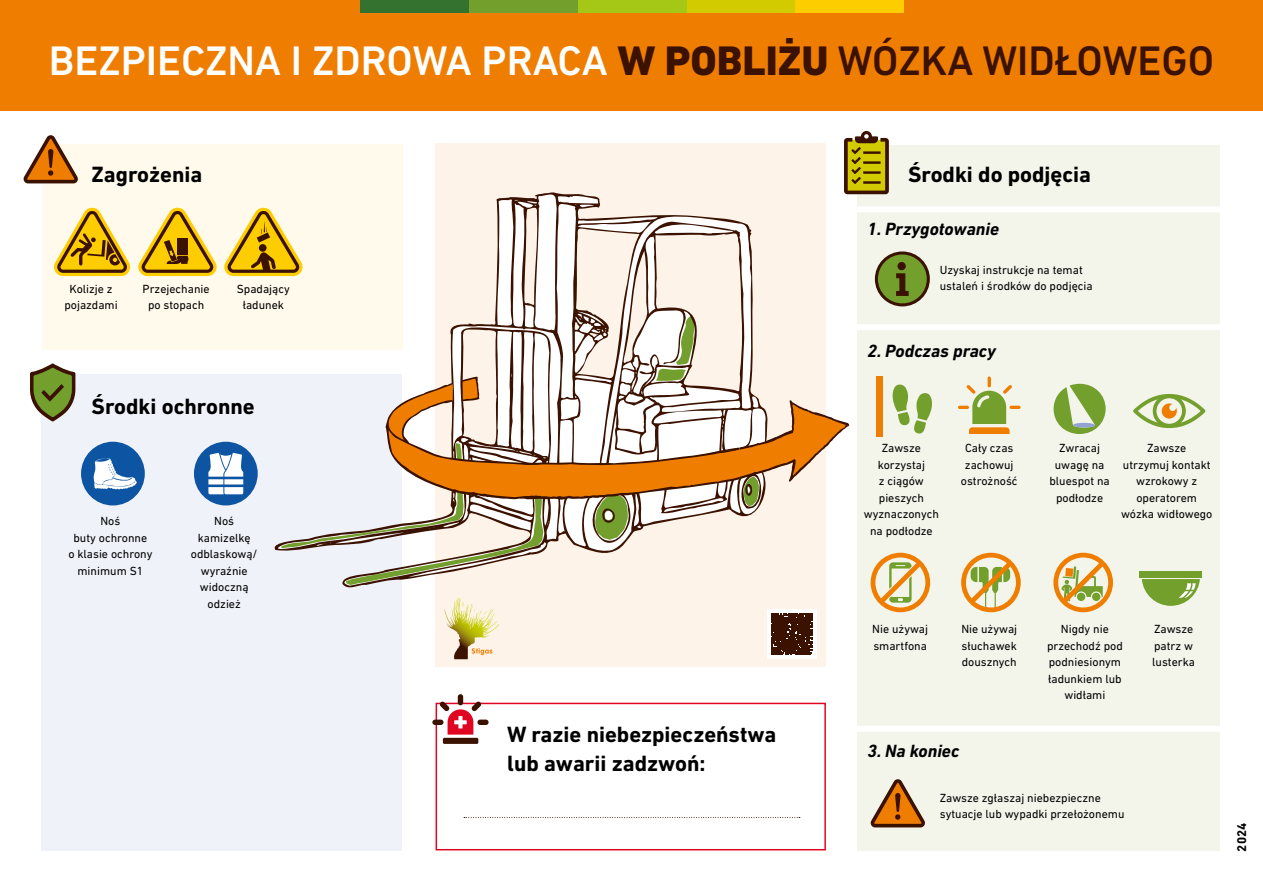
<style>
.page{position:relative;width:1263px;height:893px;background:#fff}
.page>*{position:absolute;margin:0;border:0;box-sizing:border-box;transform-origin:0 0}
.t1{font:500 42px "DIN Next LT Pro";color:#fff}
.t2{font:700 22.5px/28.2px "DIN Next LT Pro";color:#000}
.t3{font:italic 700 18px "DIN Next LT Pro";color:#000}
.t4{font:700 12.9px "DIN Next LT Pro";color:#000}
.t5{font:12px/16.5px "DIN Next LT Pro";color:#000;text-align:center}
.s1{font-weight:800;color:#3b1100}
.s2{color:#3b1100}
</style>
<div class="page">
<div style="left:436px;top:144px;width:390px;height:523px;background:#fef3e8"></div>
<div style="left:43px;top:144px;width:360px;height:206px;background:#fffaec"></div>
<div style="left:0;top:0;width:1263px;height:111px;background:#ef7d00"></div>
<div style="left:686px;top:0;width:109px;height:13px;background:#d1cb00"></div>
<div style="left:795px;top:0;width:109px;height:13px;background:#fecd00"></div>
<div style="left:577px;top:0;width:109px;height:13px;background:#a5c715"></div>
<div style="left:469px;top:0;width:108px;height:13px;background:#739f2d"></div>
<div style="left:360px;top:0;width:109px;height:13px;background:#34722f"></div>
<svg style="left:24px;top:135px;width:54px;height:48px"></svg>
<div style="left:436px;top:703px;width:390px;height:147px;border:2px solid #e00622"></div>
<div style="left:458px;top:694px;width:5px;height:11px;background:#3b1100;border-radius:3px"></div>
<div style="left:432px;top:720px;width:11px;height:5px;background:#3b1100;border-radius:3px"></div>
<div style="left:477px;top:720px;width:12px;height:5px;background:#3b1100;border-radius:3px"></div>
<div style="left:443px;top:738px;width:35px;height:6px;background:#3b1100;border-radius:2px"></div>
<svg style="left:440px;top:701px;width:41px;height:34px"></svg>
<svg style="left:464px;top:817px;width:336px;height:1px"></svg>
<div style="left:42px;top:374px;width:360px;height:476px;background:#f0f2fa"></div>
<div style="left:81px;top:442px;width:64px;height:63px;background:#0d55a3;border-radius:50%"></div>
<svg style="left:93px;top:458px;width:44px;height:31px"></svg>
<svg style="left:30px;top:363px;width:45px;height:58px"></svg>
<svg style="left:54px;top:207px;width:77px;height:69px"></svg>
<svg style="left:138px;top:207px;width:79px;height:69px"></svg>
<svg style="left:224px;top:207px;width:51px;height:69px"></svg>
<div style="left:194px;top:442px;width:64px;height:63px;background:#0d55a3;border-radius:50%"></div>
<svg style="left:208px;top:453px;width:35px;height:41px"></svg>
<div style="left:857px;top:145px;width:363px;height:705px;background:#f3f5eb"></div>
<svg style="left:844px;top:131px;width:45px;height:63px;background:#9e8c18"></svg>
<div style="left:844px;top:206px;width:386px;height:6px;background:#fff"></div>
<div style="left:844px;top:324px;width:386px;height:6px;background:#fff"></div>
<div style="left:844px;top:726px;width:386px;height:6px;background:#fff"></div>
<svg style="left:875px;top:251px;width:55px;height:55px"></svg>
<div style="left:897px;top:262px;width:9px;height:8px;background:#3b1100;border-radius:50%"></div>
<svg style="left:871px;top:779px;width:54px;height:48px"></svg>
<svg style="left:1053px;top:384px;width:52px;height:50px"></svg>
<hr style="left:1073px;top:423px;width:22px;height:4px;background:#94a2d3;border-radius:50%">
<svg style="left:1133px;top:394px;width:72px;height:34px"></svg>
<svg style="left:871px;top:553px;width:59px;height:59px"></svg>
<svg style="left:961px;top:553px;width:60px;height:59px"></svg>
<svg style="left:1053px;top:553px;width:60px;height:59px"></svg>
<svg style="left:987px;top:376px;width:4px;height:11px"></svg>
<svg style="left:958px;top:385px;width:62px;height:49px"></svg>
<svg style="left:444px;top:597px;width:16px;height:41px"></svg>
<svg style="left:472px;top:648px;width:20px;height:7px"></svg>
<div style="left:767px;top:609px;width:50px;height:50px;background:#fff"></div>
<div style="left:772px;top:613px;width:41px;height:42px;background:#3b1100"></div>
<svg style="left:892px;top:384px;width:40px;height:50px"></svg>
<div style="left:876px;top:376px;width:6px;height:61px;background:#ef7d00"></div>
<div style="left:1139px;top:571px;width:63px;height:7px;background:#739f2d"></div>
<svg style="left:1142px;top:579px;width:58px;height:27px"></svg>
<svg style="left:275px;top:192px;width:478px;height:395px"></svg>
<svg style="left:280px;top:316px;width:569px;height:269px"></svg>
<h1 class="t1" style="left:49px;top:36px;width:1167px">BEZPIECZNA I ZDROWA PRACA <span class="s1">W POBLIŻU</span> <span class="s2">WÓZKA WIDŁOWEGO</span></h1>
<h2 class="t2" style="left:92px;top:160px;width:112px">Zagrożenia</h2>
<p class="t5" style="left:64px;top:280px;width:55px">Kolizje z pojazdami</p>
<p class="t5" style="left:143px;top:280px;width:69px">Przejechanie po stopach</p>
<p class="t5" style="left:237px;top:280px;width:55px">Spadający ładunek</p>
<h2 class="t2" style="left:92px;top:392px;width:165px">Środki ochronne</h2>
<p class="t5" style="left:68px;top:513px;width:86px">Noś<br>buty ochronne<br>o klasie ochrony minimum S1</p>
<p class="t5" style="left:191px;top:513px;width:68px">Noś kamizelkę odblaskową/ wyraźnie widoczną odzież</p>
<h2 class="t2" style="left:507px;top:721px;width:271px">W razie niebezpieczeństwa lub awarii zadzwoń:</h2>
<h2 class="t2" style="left:908px;top:160px;width:185px">Środki do podjęcia</h2>
<h3 class="t3" style="left:867px;top:218px;width:133px">1. Przygotowanie</h3>
<p class="t5" style="left:940px;top:261px;width:154px;text-align:left">Uzyskaj instrukcje na temat ustaleń i środków do podjęcia</p>
<h3 class="t3" style="left:867px;top:340px;width:130px">2. Podczas pracy</h3>
<p class="t5" style="left:961px;top:440px;width:58px">Cały czas zachowuj ostrożność</p>
<p class="t5" style="left:864px;top:440px;width:76px">Zawsze korzystaj<br>z ciągów pieszych wyznaczonych na podłodze</p>
<p class="t5" style="left:1049px;top:440px;width:62px">Zwracaj uwagę na bluespot na podłodze</p>
<p class="t5" style="left:1121px;top:440px;width:93px">Zawsze<br>utrzymuj kontakt wzrokowy z operatorem wózka widłowego</p>
<p class="t5" style="left:872px;top:621px;width:57px;text-align:left">Nie używaj smartfona</p>
<p class="t5" style="left:1047px;top:621px;width:77px">Nigdy nie przechodź pod podniesionym ładunkiem lub widłami</p>
<p class="t5" style="left:961px;top:621px;width:57px;text-align:justify">Nie używaj słuchawek dousznych</p>
<h3 class="t3" style="left:867px;top:741px;width:93px">3. Na koniec</h3>
<p class="t5" style="left:940px;top:789px;width:186px;text-align:left">Zawsze zgłaszaj niebezpieczne sytuacje lub wypadki przełożonemu</p>
<p class="t5" style="left:1152px;top:621px;width:44px;text-align:left">Zawsze patrz w lusterka</p>
<p class="t4" style="left:1234px;top:851px;width:30px;rotate:-90deg">2024</p>
</div>
